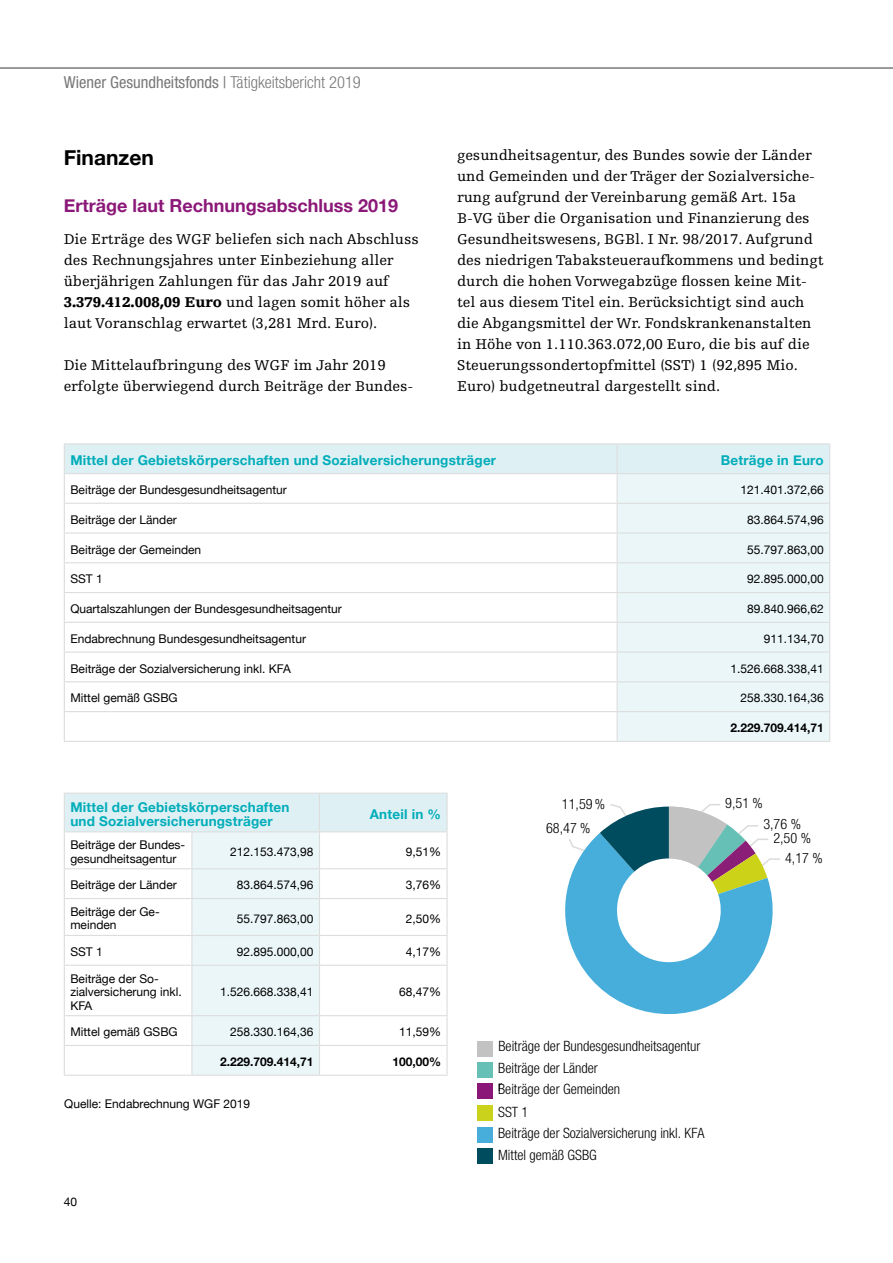
<style>
.page{position:relative;width:893px;height:1263px;background:#fff}
.page>*{position:absolute;margin:0;border:0;box-sizing:border-box;transform-origin:0 0}
.H2_Überschrift{font:21px "Helvetica Neue Bold 2";color:#000}
.H3_Überschrift{font:18px "Helvetica Neue Bold 2";color:#8b1878}
.t1{font:condensed 16.5px "Helvetica Neue LT Pro";color:#797979}
.Paragraph{font:15px/21px "Egyptienne FLT Std";color:#000}
.t2{font:14.25px/21.5px "Helvetica Neue LT Pro Lt Cn 5";color:#000}
.Tabellenkopf{font:13.5px/13.5px "Helvetica Neue Bold 2";letter-spacing:.015em;color:#00adba}
.Tabellenzelle{font:12px/13.5px "Helvetica Neue";color:#000}
.Tabellenzelle-2{font:12px "Helvetica Neue Bold 2";color:#000}
.Endnote{font:12px "Helvetica Neue";color:#000}
.s1{font-weight:300}
.s2{font-weight:900}
</style>
<div class="page">
<hr style="left:0;top:67px;width:893px;height:2px;background:#797979">
<hr style="left:64px;top:443px;width:553px;height:1px;background:#ddd">
<hr style="left:617px;top:443px;width:213px;height:1px;background:#ddd">
<svg style="left:64px;top:444px;width:766px;height:297px"></svg>
<hr style="left:64px;top:741px;width:553px;height:1px;background:#ddd">
<hr style="left:617px;top:741px;width:213px;height:1px;background:#ddd">
<hr style="left:319px;top:793px;width:129px;height:1px;background:#ddd">
<hr style="left:446px;top:794px;width:2px;height:37px;background:#ddd">
<hr style="left:319px;top:831px;width:129px;height:1px;background:#ddd">
<hr style="left:446px;top:832px;width:2px;height:36px;background:#ddd">
<hr style="left:319px;top:868px;width:129px;height:1px;background:#ddd">
<hr style="left:446px;top:869px;width:2px;height:29px;background:#ddd">
<hr style="left:319px;top:898px;width:129px;height:1px;background:#ddd">
<hr style="left:446px;top:899px;width:2px;height:36px;background:#ddd">
<hr style="left:319px;top:935px;width:129px;height:1px;background:#ddd">
<hr style="left:446px;top:936px;width:2px;height:29px;background:#ddd">
<hr style="left:319px;top:965px;width:129px;height:1px;background:#ddd">
<hr style="left:446px;top:966px;width:2px;height:49px;background:#ddd">
<hr style="left:319px;top:1015px;width:129px;height:1px;background:#ddd">
<hr style="left:446px;top:1016px;width:2px;height:29px;background:#ddd">
<hr style="left:319px;top:1045px;width:129px;height:1px;background:#ddd">
<svg style="left:64px;top:794px;width:383px;height:281px"></svg>
<hr style="left:446px;top:1046px;width:2px;height:29px;background:#ddd">
<hr style="left:64px;top:1075px;width:128px;height:1px;background:#ddd">
<hr style="left:192px;top:1075px;width:127px;height:1px;background:#ddd">
<hr style="left:319px;top:1075px;width:129px;height:1px;background:#ddd">
<hr style="left:64px;top:793px;width:128px;height:1px;background:#ddd">
<hr style="left:64px;top:794px;width:1px;height:37px;background:#ddd">
<hr style="left:192px;top:793px;width:127px;height:1px;background:#ddd">
<hr style="left:319px;top:794px;width:1px;height:37px;background:#ddd">
<hr style="left:64px;top:831px;width:128px;height:1px;background:#ddd">
<hr style="left:192px;top:831px;width:127px;height:1px;background:#ddd">
<div style="left:477px;top:1105px;width:16px;height:15px;background:#cbd21b"></div>
<div style="left:477px;top:1083px;width:16px;height:16px;background:#8b1878"></div>
<div style="left:477px;top:1062px;width:16px;height:16px;background:#67c0b6"></div>
<div style="left:477px;top:1040px;width:16px;height:16px;background:#c3c2c2"></div>
<div style="left:477px;top:1148px;width:16px;height:16px;background:#004c5f"></div>
<div style="left:477px;top:1126px;width:16px;height:16px;background:#47addb"></div>
<svg style="left:565px;top:804px;width:215px;height:211px"></svg>
<p class="t1" style="left:64px;top:73px;width:299px">Wiener Gesundheitsfonds | <span class="s1">Tätigkeitsbericht 2019</span></p>
<h3 class="H2_Überschrift" style="left:64px;top:141px;width:92px">Finanzen</h3>
<h3 class="H3_Überschrift" style="left:64px;top:191px;width:336px">Erträge laut Rechnungsabschluss 2019</h3>
<p class="Paragraph" style="left:64px;top:229px;width:357px">Die Erträge des WGF beliefen sich nach Abschluss des Rechnungsjahres unter Einbeziehung aller überjährigen Zahlungen für das Jahr 2019 auf <span class="s2">3.379.412.008,09 Euro</span> und lagen somit höher als laut Voranschlag erwartet (3,281 Mrd. Euro).</p>
<p class="Paragraph" style="left:64px;top:355px;width:351px">Die Mittelaufbringung des WGF im Jahr 2019 erfolgte überwiegend durch Beiträge der Bundes-</p>
<p class="Paragraph" style="left:457px;top:145px;width:368px">gesundheitsagentur, des Bundes sowie der Länder und Gemeinden und der Träger der Sozialversiche&shy;rung aufgrund der Vereinbarung gemäß Art. 15a B-VG über die Organisation und Finanzierung des Gesundheitswesens, BGBl. I Nr. 98/2017. Aufgrund des niedrigen Tabaksteueraufkommens und bedingt durch die hohen Vorwegabzüge flossen keine Mit&shy;tel aus diesem Titel ein. Berücksichtigt sind auch die Abgangsmittel der Wr. Fondskrankenanstalten in Höhe von 1.110.363.072,00 Euro, die bis auf die Steuerungssondertopfmittel (SST) 1 (92,895 Mio.<br>Euro) budgetneutral dargestellt sind.</p>
<p class="Tabellenkopf" style="left:70px;top:454px;width:427px">Mittel der Gebietskörperschaften und Sozialversicherungsträger</p>
<p class="Tabellenkopf" style="left:721px;top:454px;width:104px">Beträge in Euro</p>
<p class="Tabellenzelle" style="left:70px;top:484px;width:218px">Beiträge der Bundesgesundheitsagentur</p>
<p class="Tabellenzelle" style="left:740px;top:484px;width:85px">121.401.372,66</p>
<p class="Tabellenzelle" style="left:70px;top:513px;width:108px">Beiträge der Länder</p>
<p class="Tabellenzelle" style="left:747px;top:513px;width:78px">83.864.574,96</p>
<p class="Tabellenzelle" style="left:70px;top:543px;width:132px">Beiträge der Gemeinden</p>
<p class="Tabellenzelle" style="left:747px;top:543px;width:78px">55.797.863,00</p>
<p class="Tabellenzelle" style="left:70px;top:573px;width:34px">SST 1</p>
<p class="Tabellenzelle" style="left:747px;top:573px;width:78px">92.895.000,00</p>
<p class="Tabellenzelle" style="left:70px;top:603px;width:273px">Quartalszahlungen der Bundesgesundheitsagentur</p>
<p class="Tabellenzelle" style="left:747px;top:603px;width:78px">89.840.966,62</p>
<p class="Tabellenzelle" style="left:70px;top:632px;width:237px">Endabrechnung Bundesgesundheitsagentur</p>
<p class="Tabellenzelle" style="left:764px;top:632px;width:62px">911.134,70</p>
<p class="Tabellenzelle" style="left:70px;top:662px;width:222px">Beiträge der Sozialversicherung inkl. KFA</p>
<p class="Tabellenzelle" style="left:730px;top:662px;width:95px">1.526.668.338,41</p>
<p class="Tabellenzelle" style="left:70px;top:692px;width:109px">Mittel gemäß GSBG</p>
<p class="Tabellenzelle" style="left:740px;top:692px;width:85px">258.330.164,36</p>
<p class="Tabellenzelle-2" style="left:730px;top:719px;width:95px">2.229.709.414,71</p>
<p class="Tabellenkopf" style="left:70px;top:801px;width:221px">Mittel der Gebietskörperschaften und Sozialversicherungsträger</p>
<p class="Tabellenkopf" style="left:370px;top:808px;width:73px">Anteil in %</p>
<p class="Tabellenzelle" style="left:70px;top:839px;width:116px">Beiträge der Bundes&shy;gesundheitsagentur</p>
<p class="Tabellenzelle" style="left:230px;top:846px;width:85px">212.153.473,98</p>
<p class="Tabellenzelle" style="left:406px;top:846px;width:37px">9,51%</p>
<p class="Tabellenzelle" style="left:70px;top:879px;width:108px">Beiträge der Länder</p>
<p class="Tabellenzelle" style="left:237px;top:879px;width:78px">83.864.574,96</p>
<p class="Tabellenzelle" style="left:406px;top:879px;width:37px">3,76%</p>
<p class="Tabellenzelle" style="left:70px;top:906px;width:91px">Beiträge der Ge&shy;meinden</p>
<p class="Tabellenzelle" style="left:237px;top:912px;width:78px">55.797.863,00</p>
<p class="Tabellenzelle" style="left:406px;top:912px;width:37px">2,50%</p>
<p class="Tabellenzelle" style="left:70px;top:946px;width:34px">SST 1</p>
<p class="Tabellenzelle" style="left:237px;top:946px;width:78px">92.895.000,00</p>
<p class="Tabellenzelle" style="left:406px;top:946px;width:37px">4,17%</p>
<p class="Tabellenzelle" style="left:70px;top:972px;width:113px">Beiträge der So&shy;zialversicherung inkl.<br>KFA</p>
<p class="Tabellenzelle" style="left:220px;top:986px;width:95px">1.526.668.338,41</p>
<p class="Tabellenzelle" style="left:399px;top:986px;width:44px">68,47%</p>
<p class="Tabellenzelle" style="left:70px;top:1026px;width:109px">Mittel gemäß GSBG</p>
<p class="Tabellenzelle" style="left:230px;top:1026px;width:85px">258.330.164,36</p>
<p class="Tabellenzelle" style="left:399px;top:1026px;width:44px">11,59%</p>
<p class="Tabellenzelle-2" style="left:220px;top:1052px;width:95px">2.229.709.414,71</p>
<p class="Tabellenzelle-2" style="left:392px;top:1052px;width:50px">100,00%</p>
<p class="Endnote" style="left:64px;top:1095px;width:188px">Quelle: Endabrechnung WGF 2019</p>
<p class="Tabellenzelle" style="left:64px;top:1196px;width:15px">40</p>
<p class="t2" style="left:546px;top:791px;width:60px;line-height:24.2px;text-indent:16px">11,59 %<br>68,47 %</p>
<p class="t2" style="left:725px;top:792px;width:39px">9,51 %</p>
<p class="t2" style="left:773px;top:818px;width:39px;line-height:13.5px;text-indent:-10px">3,76 %<br>2,50 %</p>
<p class="t2" style="left:785px;top:847px;width:39px">4,17 %</p>
<p class="t2" style="left:498px;top:1036px;width:204px">Beiträge der Bundesgesundheitsagentur<br>Beiträge der Länder<br>rBeiträge der Gemeinden</p>
<p class="t2" style="left:498px;top:1101px;width:208px">SST 1<br>Beiträge der Sozialversicherung inkl. KFA<br>Mittel gemäß GSBG</p>
</div>
